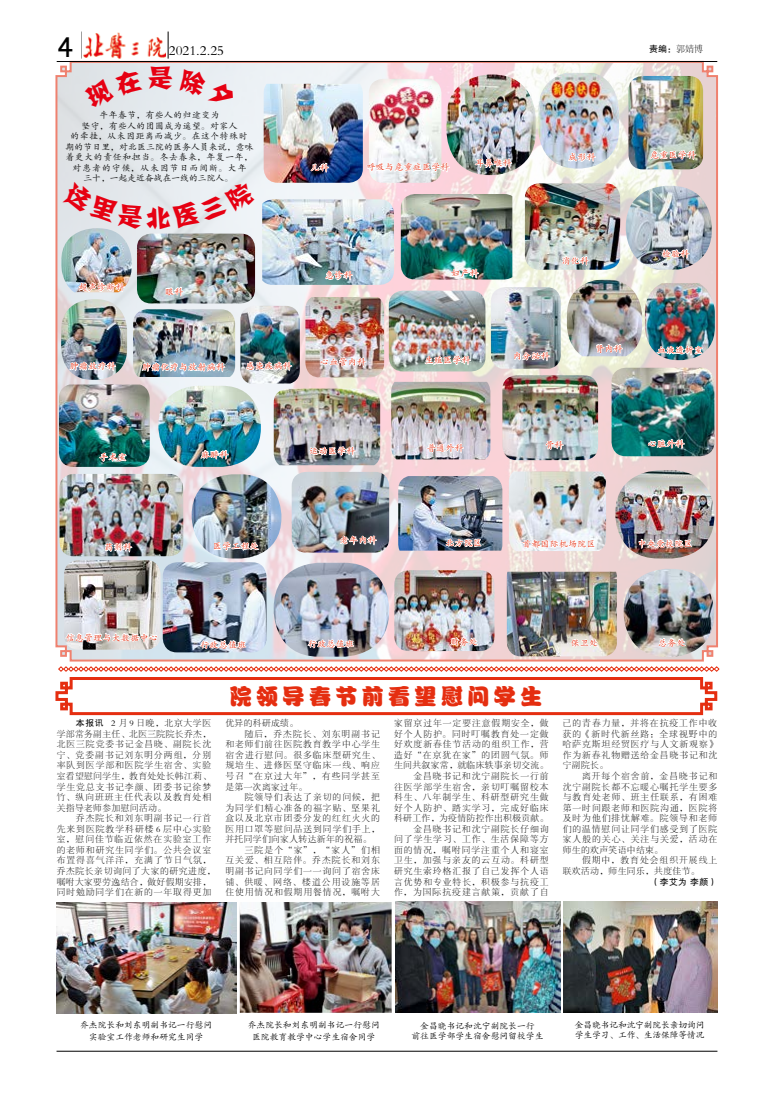
<style>
.page{position:relative;width:774px;height:1117px;background:#fff}
.page>*{position:absolute;margin:0;border:0;box-sizing:border-box;transform-origin:0 0}
.t1{font:30px "Shruti";color:#000}
.t2{font:22px "FZPWK GBK1 0";letter-spacing:.2em;color:#e52e10}
.t3{font:14px "FZSYJW GB1 0";color:#000}
.t4{font:9px "FZHTK GBK1 0";color:#000}
.t5{font:8.8px/10.6px "FZSYK GBK1 0";letter-spacing:.11em;color:#000;text-align:justify}
.t6{font:8.8px "FZKTK GBK1 0";letter-spacing:.05em;color:#e52e10}
.t7{font:8.8px/10.6px "FZKTK GBK1 0";letter-spacing:.06em;color:#000;text-align:center}
.t8{font:8.8px/11.8px "FZKTK GBK1 0";color:#000;text-align:center}
.t9{font:8.8px "FZSYK GBK1 0";letter-spacing:.04em;color:#000}
.t10{font:8.8px/10px "FZKTK GBK1 0";letter-spacing:-.02em;color:#000}
.t11{font:8.8px "FZHTK GBK1 0";color:#000}
.s1{font-family:"FZSYJW GB1 0"}
.s2{font-family:"FZHTK GBK1 0"}
</style>
<div class="page">
<svg style="left:55px;top:60px;width:663px;height:253px"></svg>
<hr style="left:57px;top:61px;width:660px;height:1px;background:#000">
<svg style="left:168px;top:32px;width:1px;height:27px"></svg>
<img style="left:83px;top:32px;width:83px;height:27px">
<img style="left:538px;top:73px;width:81px;height:96px">
<svg style="left:567px;top:138px;width:29px;height:33px"></svg>
<img style="left:264px;top:84px;width:99px;height:99px">
<svg style="left:311px;top:82px;width:18px;height:91px;background:#adb4bb"></svg>
<img style="left:446px;top:75px;width:90px;height:100px">
<svg style="left:473px;top:140px;width:40px;height:29px"></svg>
<img style="left:305px;top:297px;width:79px;height:16px">
<img style="left:491px;top:287px;width:70px;height:26px">
<img style="left:567px;top:279px;width:75px;height:34px">
<img style="left:628px;top:76px;width:75px;height:93px">
<svg style="left:649px;top:136px;width:48px;height:30px"></svg>
<img style="left:137px;top:234px;width:118px;height:69px">
<svg style="left:165px;top:273px;width:19px;height:24px"></svg>
<img style="left:133px;top:309px;width:102px;height:4px">
<img style="left:369px;top:79px;width:72px;height:104px">
<svg style="left:366px;top:149px;width:84px;height:30px"></svg>
<img style="left:401px;top:194px;width:111px;height:85px">
<svg style="left:451px;top:234px;width:28px;height:45px"></svg>
<img style="left:626px;top:186px;width:86px;height:83px">
<svg style="left:661px;top:235px;width:29px;height:24px"></svg>
<img style="left:262px;top:199px;width:132px;height:86px">
<svg style="left:324px;top:257px;width:29px;height:24px"></svg>
<img style="left:525px;top:183px;width:95px;height:87px">
<svg style="left:561px;top:242px;width:29px;height:24px"></svg>
<hr style="left:57px;top:1051px;width:660px;height:1px;background:#000">
<img style="left:61px;top:299px;width:66px;height:14px">
<img style="left:240px;top:306px;width:60px;height:7px">
<img style="left:61px;top:228px;width:71px;height:64px">
<svg style="left:79px;top:266px;width:46px;height:27px"></svg>
<img style="left:389px;top:291px;width:96px;height:22px">
<img style="left:645px;top:283px;width:70px;height:30px">
<img style="left:55px;top:313px;width:664px;height:403px">
<img style="left:57px;top:902px;width:179px;height:111px">
<img style="left:396px;top:902px;width:164px;height:111px">
<img style="left:563px;top:902px;width:154px;height:111px">
<img style="left:240px;top:902px;width:152px;height:111px">
<div style="left:83px;top:66px;width:155px;height:45px;background:#e4eaef"></div>
<svg style="left:62px;top:181px;width:193px;height:48px;background:#e4e9ed"></svg>
<h1 class="t1" style="left:57px;top:29px;width:19px">4</h1>
<h3 class="t3" style="left:169px;top:43px;width:57px">2021.2.25</h3>
<p class="t4" style="left:649px;top:44px;width:55px">责编：<span class="s1">郭婧博</span></p>
<p class="t7" style="left:65px;top:110px;width:189px">牛年春节，有些人的归途变为<br>坚守，有些人的团圆成为遥望。对家人<br>的牵挂，从未因距离而减少。在这个特殊时期的节日里，对北医三院的医务人员来说，意味着更大的责任和担当。冬去春来，年复一年，对患者的守候，从未因节日而间断。大年<br>三十，一起走近奋战在一线的三院人。</p>
<p class="t6" style="left:311px;top:163px;width:20px">儿科</p>
<p class="t6" style="left:475px;top:159px;width:38px">耳鼻喉科</p>
<p class="t6" style="left:367px;top:163px;width:84px">呼吸与危重症医学科</p>
<p class="t6" style="left:568px;top:153px;width:29px">成形科</p>
<p class="t6" style="left:79px;top:283px;width:47px">超声诊断科</p>
<p class="t6" style="left:165px;top:287px;width:20px">眼科</p>
<p class="t6" style="left:70px;top:362px;width:47px">肿瘤放疗科</p>
<p class="t6" style="left:246px;top:361px;width:47px">感染疾病科</p>
<p class="t6" style="left:142px;top:363px;width:84px">肿瘤化疗与放射病科</p>
<p class="t6" style="left:325px;top:271px;width:29px">急诊科</p>
<p class="t6" style="left:320px;top:357px;width:47px">心血管内科</p>
<p class="t6" style="left:451px;top:269px;width:29px">妇产科</p>
<p class="t6" style="left:425px;top:356px;width:47px">生殖医学科</p>
<p class="t6" style="left:562px;top:256px;width:29px">消化科</p>
<p class="t6" style="left:513px;top:352px;width:38px">内分泌科</p>
<p class="t6" style="left:595px;top:344px;width:29px">肾内科</p>
<p class="t6" style="left:650px;top:150px;width:47px">危重医学科</p>
<p class="t6" style="left:662px;top:249px;width:29px">检验科</p>
<p class="t6" style="left:657px;top:346px;width:47px">血液透析室</p>
<p class="t6" style="left:99px;top:453px;width:29px">手术室</p>
<p class="t6" style="left:201px;top:450px;width:29px">麻醉科</p>
<p class="t6" style="left:309px;top:447px;width:47px">运动医学科</p>
<p class="t6" style="left:427px;top:443px;width:38px">普通外科</p>
<p class="t6" style="left:545px;top:440px;width:20px">骨科</p>
<p class="t6" style="left:648px;top:439px;width:38px">心脏外科</p>
<p class="t6" style="left:340px;top:536px;width:38px">老年内科</p>
<p class="t6" style="left:522px;top:539px;width:75px">首都国际机场院区</p>
<p class="t6" style="left:105px;top:543px;width:29px">药剂科</p>
<p class="t6" style="left:213px;top:542px;width:47px">医学工程处</p>
<p class="t6" style="left:445px;top:538px;width:38px">北方院区</p>
<p class="t6" style="left:637px;top:539px;width:56px">中央党校院区</p>
<p class="t6" style="left:66px;top:633px;width:93px">信息管理与大数据中心</p>
<p class="t6" style="left:200px;top:640px;width:47px">行政总值班</p>
<p class="t6" style="left:308px;top:639px;width:47px">行政总值班</p>
<p class="t6" style="left:450px;top:637px;width:29px">财务处</p>
<p class="t6" style="left:571px;top:638px;width:29px">保卫处</p>
<h2 class="t2" style="left:230px;top:681px;width:314px">院领导春节前看望慰问学生</h2>
<p class="t6" style="left:658px;top:638px;width:29px">总务处</p>
<p class="t5" style="left:57px;top:718px;width:156px;text-indent:19px"><span class="s2">本报讯</span> 2 月 9 日晚，北京大学医学部常务副主任、北医三院院长乔杰，北医三院党委书记金昌晓、副院长沈宁、党委副书记刘东明分两组，分别率队到医学部和医院学生宿舍、实验室看望慰问学生，教育处处长韩江莉、学生党总支书记李颜、团委书记徐梦竹、纵向班班主任代表以及教育处相关指导老师参加慰问活动。</p>
<p class="t5" style="left:57px;top:813px;width:160px;text-align:left;text-indent:19px">乔杰院长和刘东明副书记一行首先来到医院教学科研楼 6 层中心实验室，慰问佳节临近依然在实验室工作的老师和研究生同学们。公共会议室布置得喜气洋洋，充满了节日气氛，乔杰院长亲切询问了大家的研究进度，嘱咐大家要劳逸结合，做好假期安排，同时勉励同学们在新的一年取得更加</p>
<p class="t9" style="left:225px;top:718px;width:74px">优异的科研成绩。</p>
<p class="t5" style="left:245px;top:729px;width:137px">随后，乔杰院长、刘东明副书记</p>
<p class="t5" style="left:225px;top:739px;width:156px">和老师们前往医院教育教学中心学生</p>
<p class="t5" style="left:225px;top:750px;width:156px">宿舍进行慰问。很多临床型研究生、</p>
<p class="t5" style="left:225px;top:760px;width:156px">规培生、进修医坚守临床一线、响应</p>
<p class="t5" style="left:225px;top:771px;width:156px">号召“在京过大年”，有些同学甚至</p>
<p class="t9" style="left:225px;top:782px;width:84px">是第一次离家过年。</p>
<p class="t5" style="left:245px;top:792px;width:137px">院领导们表达了亲切的问候，把</p>
<p class="t5" style="left:225px;top:802px;width:156px">为同学们精心准备的福字贴、坚果礼</p>
<p class="t5" style="left:225px;top:813px;width:156px">盒以及北京市团委分发的红红火火的</p>
<p class="t5" style="left:225px;top:824px;width:156px">医用口罩等慰问品送到同学们手上，</p>
<p class="t9" style="left:225px;top:835px;width:148px">并托同学们向家人转达新年的祝福。</p>
<p class="t5" style="left:245px;top:845px;width:137px">三院是个“家”，“家人”们相</p>
<p class="t5" style="left:225px;top:855px;width:156px">互关爱、相互陪伴。乔杰院长和刘东</p>
<p class="t5" style="left:225px;top:866px;width:156px">明副书记向同学们一一询问了宿舍床</p>
<p class="t5" style="left:225px;top:876px;width:156px">铺、供暖、网络、楼道公用设施等居</p>
<p class="t5" style="left:225px;top:887px;width:156px">住使用情况和假期用餐情况，嘱咐大</p>
<p class="t5" style="left:394px;top:718px;width:156px;text-align:right">家留京过年一定要注意假期安全，做好个人防护。同时叮嘱教育处一定做好欢度新春佳节活动的组织工作，营造好“在京犹在家”的团圆气氛。师生间共叙家常，就临床轶事亲切交流。金昌晓书记和沈宁副院长一行前<br>往医学部学生宿舍，亲切叮嘱留校本科生、八年制学生、科研型研究生做好个人防护、踏实学习，完成好临床科研工作，为疫情防控作出积极贡献。金昌晓书记和沈宁副院长仔细询<br>问了学生学习、工作、生活保障等方面的情况，嘱咐同学注重个人和寝室卫生，加强与亲友的云互动。科研型研究生索玲格汇报了自己发挥个人语言优势和专业特长，积极参与抗疫工作，为国际抗疫建言献策，贡献了自</p>
<p class="t5" style="left:563px;top:718px;width:156px">己的青春力量，并将在抗疫工作中收获的《新时代新丝路：全球视野中的哈萨克斯坦经贸医疗与人文新观察》作为新春礼物赠送给金昌晓书记和沈宁副院长。</p>
<p class="t5" style="left:563px;top:771px;width:156px;text-indent:19px">离开每个宿舍前，金昌晓书记和沈宁副院长都不忘暖心嘱托学生要多与教育处老师、班主任联系，有困难第一时间跟老师和医院沟通，医院将及时为他们排忧解难。院领导和老师们的温情慰问让同学们感受到了医院家人般的关心、关注与关爱，活动在师生的欢声笑语中结束。</p>
<p class="t5" style="left:563px;top:855px;width:156px;text-indent:19px">假期中，教育处会组织开展线上联欢活动，师生同乐，共度佳节。</p>
<p class="t11" style="left:651px;top:877px;width:68px">（李艾为 李颜）</p>
<p class="t8" style="left:80px;top:1019px;width:134px">乔杰院长和刘东明副书记一行慰问实验室工作老师和研究生同学</p>
<p class="t8" style="left:248px;top:1019px;width:133px">乔杰院长和刘东明副书记一行慰问医院教育教学中心学生宿舍同学</p>
<p class="t10" style="left:575px;top:1020px;width:131px">金昌晓书记和沈宁副院长亲切询问学生学习、工作、生活保障等情况</p>
<p class="t8" style="left:411px;top:1020px;width:133px;line-height:10.6px">金昌晓书记和沈宁副院长一行<br>前往医学部学生宿舍慰问留校学生</p>
</div>
